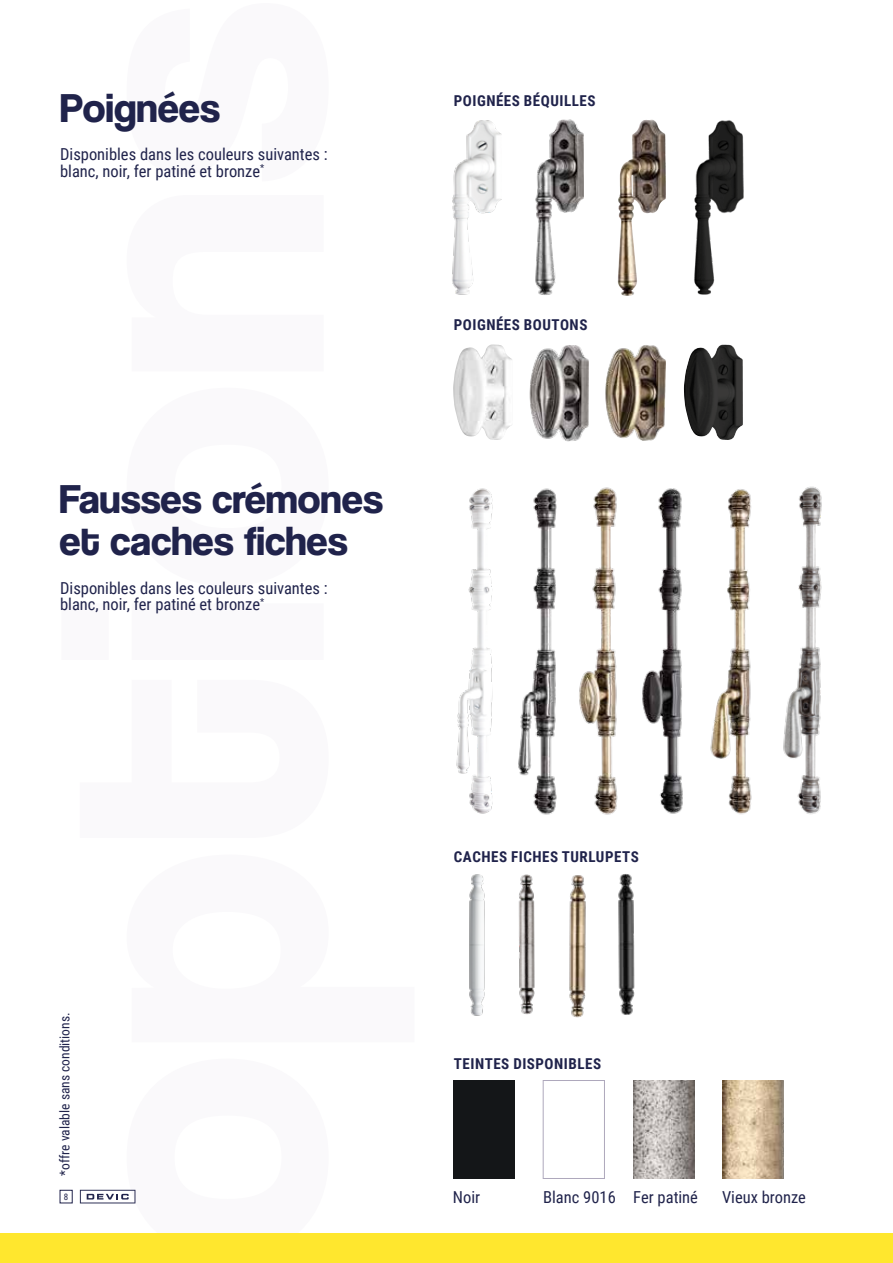
<style>
.page{position:relative;width:893px;height:1263px;background:#fff}
.page>*{position:absolute;margin:0;border:0;box-sizing:border-box;transform-origin:0 0}
.t1{font:700 42px/42px "Coolvetica Rg";color:#20234b}
.t2{font:16.5px/16.5px "Roboto Condensed";color:#20234b}
.t3{font:700 15px "Roboto Condensed";letter-spacing:.035em;color:#20234b}
.t4{font:13.5px "Roboto Condensed";color:#20234b}
.t5{font:9px "Roboto Condensed";color:#20234b}
</style>
<div class="page">
<div style="left:0;top:1233px;width:893px;height:30px;background:#ffe72e"></div>
<img style="left:456px;top:488px;width:37px;height:326px">
<img style="left:579px;top:487px;width:39px;height:328px">
<img style="left:642px;top:488px;width:41px;height:326px">
<img style="left:569px;top:875px;width:17px;height:143px">
<img style="left:518px;top:874px;width:17px;height:141px">
<img style="left:469px;top:874px;width:16px;height:142px">
<img style="left:618px;top:874px;width:17px;height:141px">
<img style="left:518px;top:488px;width:39px;height:327px">
<img style="left:710px;top:489px;width:42px;height:325px">
<img style="left:783px;top:486px;width:39px;height:328px">
<img style="left:535px;top:119px;width:48px;height:176px">
<img style="left:630px;top:120px;width:21px;height:40px">
<img style="left:452px;top:120px;width:50px;height:175px">
<img style="left:694px;top:120px;width:49px;height:175px">
<img style="left:529px;top:345px;width:59px;height:97px">
<img style="left:605px;top:345px;width:61px;height:96px">
<img style="left:453px;top:344px;width:59px;height:96px">
<img style="left:684px;top:344px;width:59px;height:96px">
<div style="left:453px;top:1081px;width:61px;height:98px;background:#141618"></div>
<div style="left:543px;top:1080px;width:62px;height:99px;background:#fff;border:1px solid #aea8bc"></div>
<img style="left:633px;top:1081px;width:61px;height:98px">
<img style="left:722px;top:1081px;width:61px;height:98px">
<div style="left:60px;top:1190px;width:13px;height:13px;border:1px solid #20234b"></div>
<svg style="left:80px;top:1190px;width:55px;height:13px"></svg>
<h1 class="t1" style="left:60px;top:86px;width:162px">Poignées</h1>
<p class="t2" style="left:60px;top:145px;width:269px">Disponibles dans les couleurs suivantes : blanc, noir, fer patiné et bronze<sup>*</sup></p>
<h1 class="t1" style="left:60px;top:478px;width:325px">Fausses crémones et caches fiches</h1>
<p class="t2" style="left:60px;top:579px;width:269px">Disponibles dans les couleurs suivantes : blanc, noir, fer patiné et bronze<sup>*</sup></p>
<p class="t3" style="left:454px;top:90px;width:143px">POIGNÉES BÉQUILLES</p>
<p class="t3" style="left:454px;top:314px;width:135px">POIGNÉES BOUTONS</p>
<p class="t4" style="left:55px;top:1176px;width:165px;rotate:-90deg">*offre valable sans conditions.</p>
<p class="t3" style="left:454px;top:846px;width:186px">CACHES FICHES TURLUPETS</p>
<p class="t3" style="left:454px;top:1053px;width:149px">TEINTES DISPONIBLES</p>
<p class="t5" style="left:64px;top:1190px;width:6px">8</p>
<p class="t2" style="left:453px;top:1189px;width:29px">Noir</p>
<p class="t2" style="left:543px;top:1189px;width:156px">Blanc 9016 Fer patiné</p>
<p class="t2" style="left:722px;top:1189px;width:85px">Vieux bronze</p>
</div>
